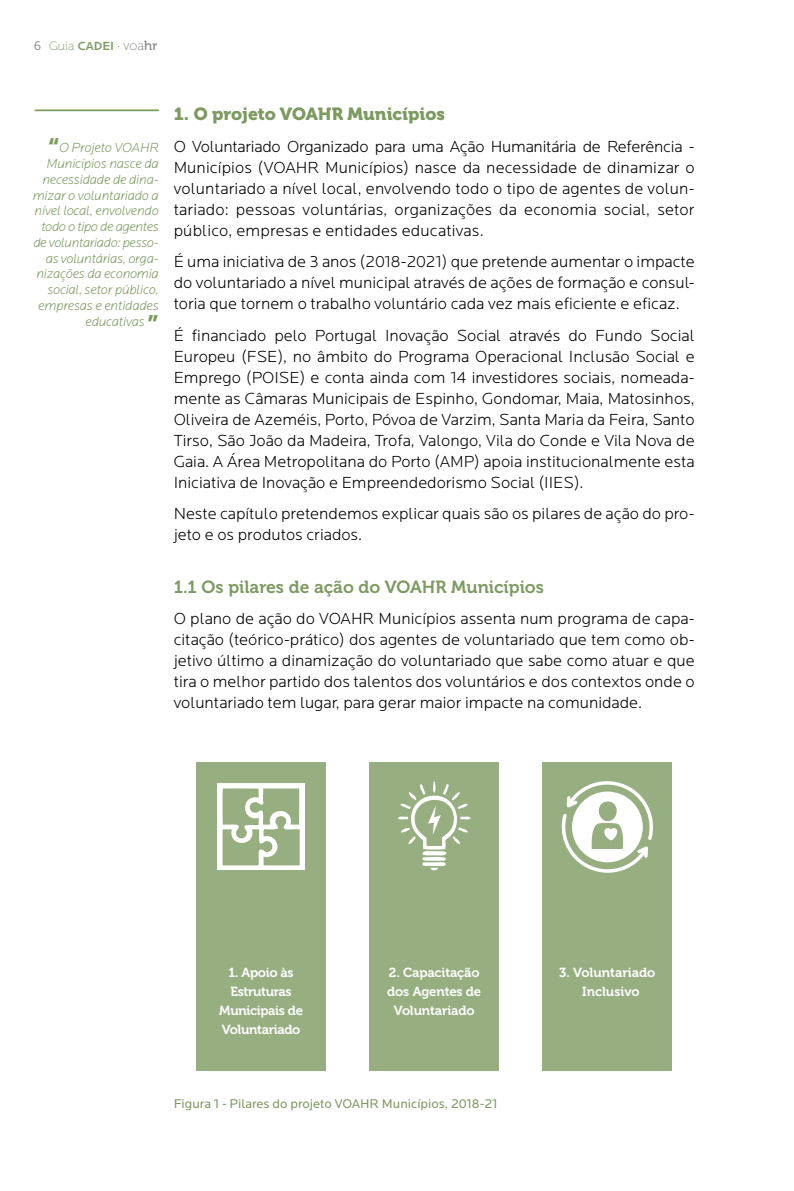
<style>
.page{position:relative;width:794px;height:1191px;background:#fff}
.page>*{position:absolute;margin:0;border:0;box-sizing:border-box;transform-origin:0 0}
.t1{font:17.5px "Museo 700";color:#7d9a61}
.t2{font:17.5px "Museo 900";color:#7d9a61}
.t3{font:300 16.62px/21px "Locator";color:#000;text-align:justify}
.t4{font:italic 300 13.65px/15.8px "Locator";letter-spacing:-.01em;color:#7d9a61;text-align:right}
.t5{font:13.12px/19.2px "Museo 700";letter-spacing:-.02em;color:#fff;text-align:center}
.t6{font:13.12px "Locator";color:#7d9a61}
.t7{font:500 12.25px "Locator";color:#7d9a61}
.s1{font-family:"Museo 300";font-weight:400;color:#808285}
.s2{font-family:"Museo 100";font-weight:400}
.s3{font-family:"Museo 100";font-weight:400;color:#000}
.s4{font-family:"Museo 100";font-weight:400;font-size:13.12px;color:#808285}
.s5{font-family:"Museo 500";font-weight:400;font-size:13.12px;color:#808285}
.s6{font-family:"Museo 900";font-weight:400;font-style:normal;font-size:24.5px}
</style>
<div class="page">
<div style="left:197px;top:762px;width:129px;height:309px;background:#97ae81"></div>
<div style="left:217px;top:783px;width:88px;height:87px;background:#fff"></div>
<svg style="left:222px;top:788px;width:78px;height:78px"></svg>
<div style="left:543px;top:762px;width:129px;height:309px;background:#97ae81"></div>
<svg style="left:561px;top:781px;width:93px;height:92px"></svg>
<div style="left:370px;top:762px;width:129px;height:309px;background:#97ae81"></div>
<svg style="left:398px;top:781px;width:72px;height:90px"></svg>
<hr style="left:35px;top:109px;width:124px;height:2px;background:#7d9a61">
<p class="t7" style="left:34px;top:39px;width:125px"><span class="s1">6</span> <span class="s2">Guia</span> CADEI <span class="s3">·</span> <span class="s4">voa</span><span class="s5">hr</span></p>
<p class="t4" style="left:33px;top:140px;width:128px"><span class="s6">“</span>O Projeto VOAHR<br>Municípios nasce da necessidade de dina&shy;mizar o voluntariado a nível local, envolvendo todo o tipo de agentes de voluntariado: pesso&shy;as voluntárias, orga&shy;nizações da economia social, setor público, empresas e entidades educativas <span class="s6">”</span></p>
<p class="t2" style="left:174px;top:104px;width:273px">1. O projeto VOAHR Municípios</p>
<p class="t3" style="left:174px;top:136px;width:522px">O Voluntariado Organizado para uma Ação Humanitária de Referência - Municípios (VOAHR Municípios) nasce da necessidade de dinamizar o voluntariado a nível local, envolvendo todo o tipo de agentes de volun&shy;tariado: pessoas voluntárias, organizações da economia social, setor público, empresas e entidades educativas.</p>
<p class="t3" style="left:174px;top:252px;width:522px">É uma iniciativa de 3 anos (2018-2021) que pretende aumentar o impacte do voluntariado a nível municipal através de ações de formação e consul&shy;toria que tornem o trabalho voluntário cada vez mais eficiente e eficaz.</p>
<p class="t3" style="left:174px;top:325px;width:522px">É financiado pelo Portugal Inovação Social através do Fundo Social Europeu (FSE), no âmbito do Programa Operacional Inclusão Social e Emprego (POISE) e conta ainda com 14 investidores sociais, nomeada&shy;mente as Câmaras Municipais de Espinho, Gondomar, Maia, Matosinhos, Oliveira de Azeméis, Porto, Póvoa de Varzim, Santa Maria da Feira, Santo Tirso, São João da Madeira, Trofa, Valongo, Vila do Conde e Vila Nova de Gaia. A Área Metropolitana do Porto (AMP) apoia institucionalmente esta Iniciativa de Inovação e Empreendedorismo Social (IIES).</p>
<p class="t3" style="left:174px;top:504px;width:522px">Neste capítulo pretendemos explicar quais são os pilares de ação do pro&shy;jeto e os produtos criados.</p>
<p class="t1" style="left:174px;top:577px;width:372px">1.1 Os pilares de ação do VOAHR Municípios</p>
<p class="t3" style="left:174px;top:609px;width:522px">O plano de ação do VOAHR Municípios assenta num programa de capa&shy;citação (teórico-prático) dos agentes de voluntariado que tem como ob&shy;jetivo último a dinamização do voluntariado que sabe como atuar e que tira o melhor partido dos talentos dos voluntários e dos contextos onde o voluntariado tem lugar, para gerar maior impacte na comunidade.</p>
<p class="t5" style="left:387px;top:962px;width:96px">2. Capacitação dos Agentes de<br>Voluntariado</p>
<p class="t5" style="left:219px;top:962px;width:85px">1. Apoio às<br>Estruturas<br>Municipais de<br>Voluntariado</p>
<p class="t5" style="left:559px;top:962px;width:98px">3. Voluntariado<br>Inclusivo</p>
<p class="t6" style="left:174px;top:1096px;width:325px">Figura 1 - Pilares do projeto VOAHR Municípios, 2018-21</p>
</div>
